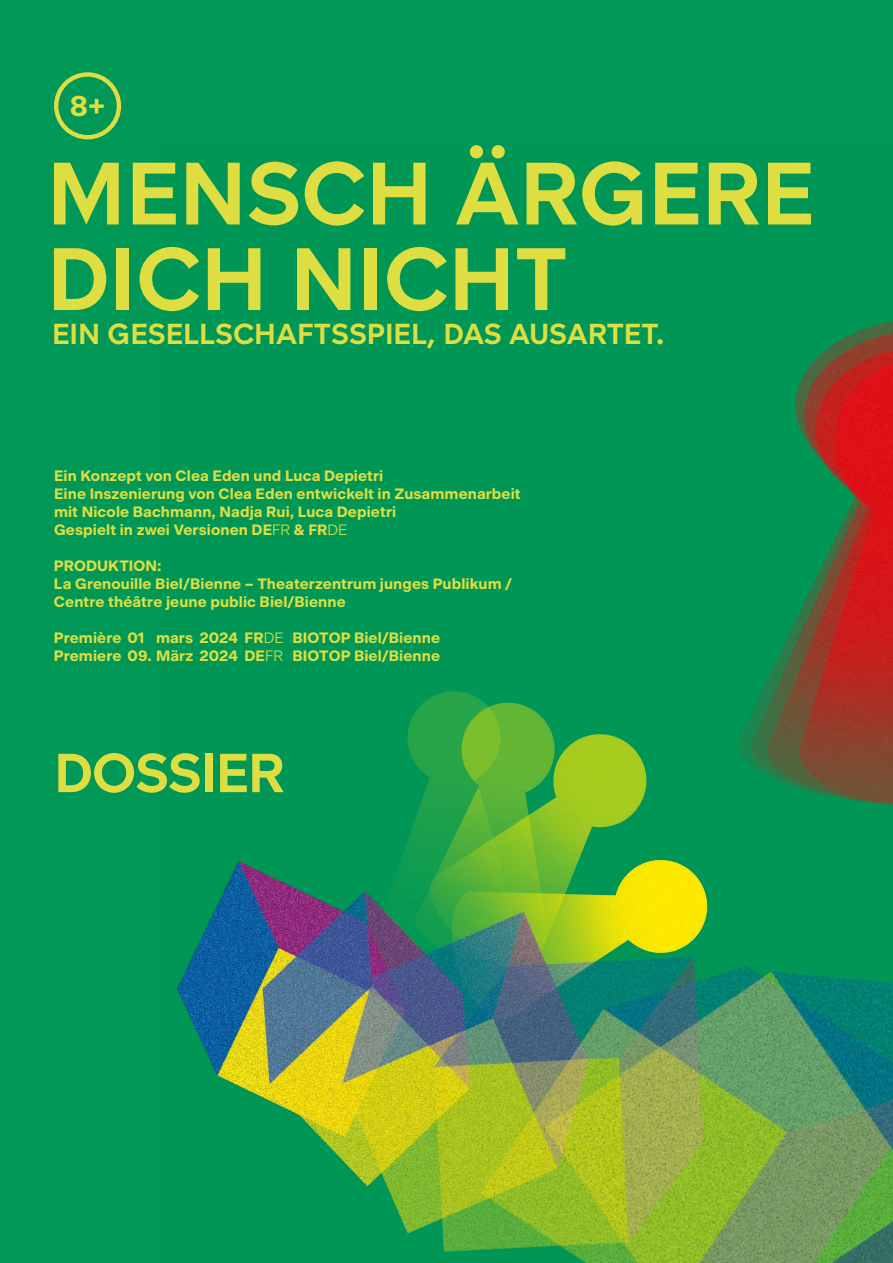
<style>
.page{position:relative;width:893px;height:1263px;background:#009757}
.page>*{position:absolute;margin:0;border:0;box-sizing:border-box;transform-origin:0 0}
.t1{font:700 87px/85.5px "Epoque Grotesk";color:#dede42}
.t2{font:700 54px "Epoque Grotesk";letter-spacing:-.02em;color:#dede42}
.t3{font:700 28.5px "Epoque Grotesk";color:#dede42}
.t4{font:700 28.5px "Beausite Classic";color:#dede42}
.t5{font:700 15px/18px "Beausite Classic";letter-spacing:.005em;color:#dede42}
.s1{font-weight:300}
</style>
<div class="page">
<img style="left:177px;top:321px;width:716px;height:942px">
<div style="left:54px;top:72px;width:67px;height:67px;border:4px solid #dede42;border-radius:50%"></div>
<h3 class="t4" style="left:70px;top:85px;width:37px">8+</h3>
<h1 class="t1" style="left:47px;top:149px;width:769px">MENSCH ÄRGERE<br>DICH NICHT</h1>
<h3 class="t3" style="left:52px;top:316px;width:614px">EIN GESELLSCHAFTSSPIEL, DAS AUSARTET.</h3>
<p class="t5" style="left:54px;top:465px;width:468px">Ein Konzept von Clea Eden und Luca Depietri<br>Eine Inszenierung von Clea Eden entwickelt in Zusammenarbeit mit Nicole Bachmann, Nadja Rui, Luca Depietri<br>Gespielt in zwei Versionen DE<span class="s1">FR</span> &amp; FR<span class="s1">DE</span></p>
<p class="t5" style="left:54px;top:555px;width:460px">PRODUKTION:<br>La Grenouille Biel/Bienne – Theaterzentrum junges Publikum /<br>Centre théâtre jeune public Biel/Bienne</p>
<p class="t5" style="left:54px;top:627px;width:388px">Première 01 mars 2024 FR<span class="s1">DE</span> BIOTOP Biel/Bienne<br>Premiere 09. März 2024 DE<span class="s1">FR</span> BIOTOP Biel/Bienne</p>
<h2 class="t2" style="left:54px;top:739px;width:232px">DOSSIER</h2>
</div>
